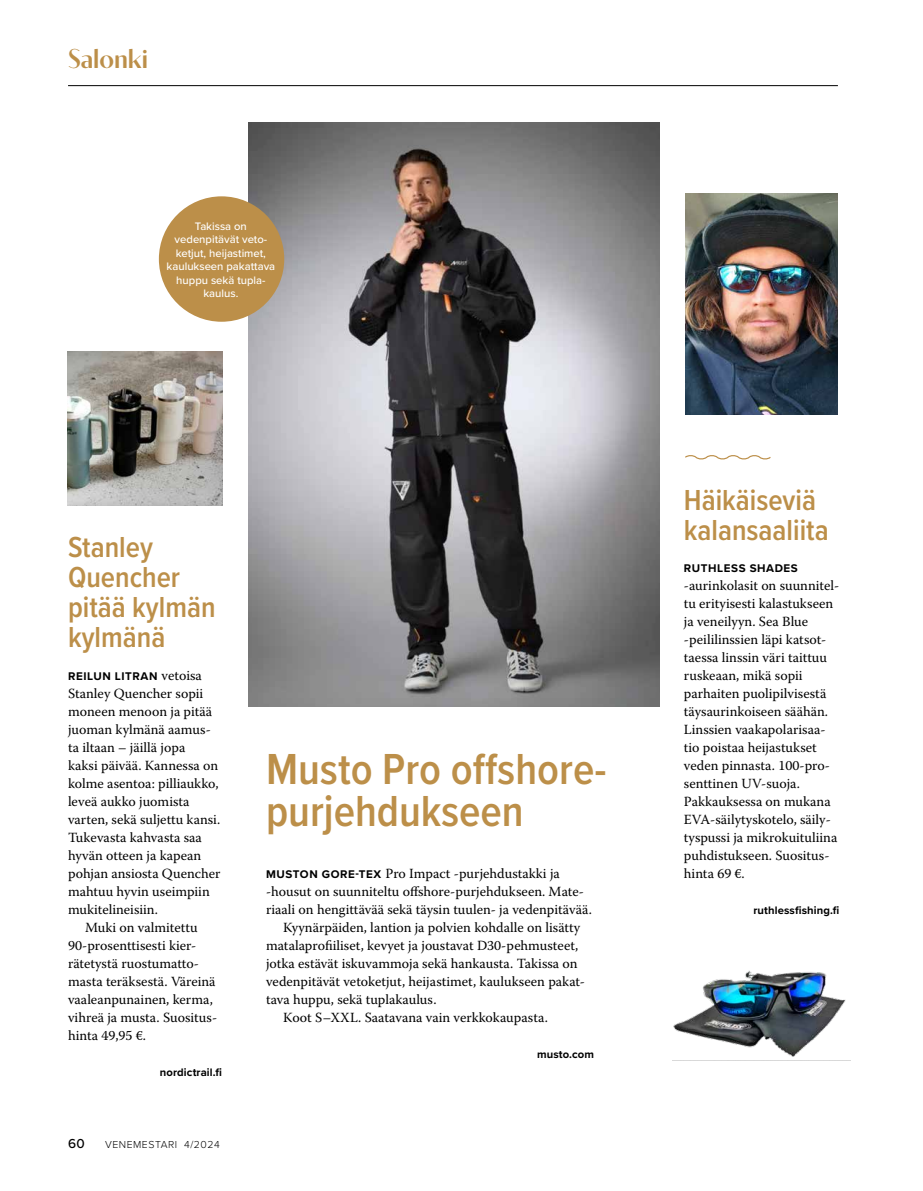
<style>
.page{position:relative;width:923px;height:1191px;background:#fff}
.page>*{position:absolute;margin:0;border:0;box-sizing:border-box;transform-origin:0 0}
.t1{font:600 45px/42px "Proxima Nova Cond";color:#bc8f49}
.t2{font:600 30px/30px "Proxima Nova Cond";color:#bc8f49}
.t3{font:500 27px "Contralto";color:#bc8f49}
.t4{font:13.95px/18px "Warnock Pro";color:#000}
.t5{font:500 13.5px "Proxima Nova";color:#000}
.t6{font:700 11.55px "Proxima Nova";letter-spacing:.05em;color:#000}
.t7{font:500 11.25px/13.5px "Proxima Nova";color:#fff;text-align:center}
.t8{font:700 11.25px "Proxima Nova";letter-spacing:.01em;color:#000}
.t9{font:300 10.5px "Proxima Nova";letter-spacing:.05em;color:#000}
.s1{font-family:"Warnock Pro";font-weight:400;font-size:13.95px}
.s2{font-family:"Proxima Nova";font-weight:700;font-size:11.55px}
</style>
<div class="page">
<img style="left:248px;top:122px;width:412px;height:585px">
<img style="left:67px;top:351px;width:156px;height:155px">
<img style="left:685px;top:194px;width:153px;height:220px">
<svg style="left:685px;top:455px;width:86px;height:5px"></svg>
<div style="left:159px;top:196px;width:125px;height:126px;background:#bc8f49;border-radius:50%"></div>
<hr style="left:68px;top:85px;width:770px;height:1px;background:#000">
<img style="left:673px;top:970px;width:173px;height:87px">
<h3 class="t3" style="left:68px;top:38px;width:82px">Salonki</h3>
<p class="t7" style="left:167px;top:219px;width:110px">Takissa on vedenpitävät veto&shy;ketjut, heijastimet, kaulukseen pakattava huppu sekä tupla&shy;kaulus.</p>
<h2 class="t2" style="left:68px;top:531px;width:149px">Stanley<br>Quencher pitää kylmän kylmänä</h2>
<p class="t6" style="left:68px;top:667px;width:135px">REILUN LITRAN <span class="s1">vetoisa</span></p>
<p class="t4" style="left:68px;top:684px;width:137px">Stanley Quencher sopii</p>
<p class="t4" style="left:68px;top:702px;width:146px">moneen menoon ja pitää</p>
<p class="t4" style="left:68px;top:720px;width:143px">juoman kylmänä aamus-</p>
<p class="t4" style="left:68px;top:738px;width:119px">ta iltaan – jäillä jopa</p>
<p class="t4" style="left:68px;top:756px;width:152px">kaksi päivää. Kannessa on</p>
<p class="t4" style="left:68px;top:774px;width:152px">kolme asentoa: pilliaukko,</p>
<p class="t4" style="left:68px;top:792px;width:123px">leveä aukko juomista</p>
<p class="t4" style="left:68px;top:810px;width:154px">varten, sekä suljettu kansi.</p>
<p class="t4" style="left:68px;top:828px;width:135px">Tukevasta kahvasta saa</p>
<p class="t4" style="left:68px;top:846px;width:135px">hyvän otteen ja kapean</p>
<p class="t4" style="left:68px;top:864px;width:154px">pohjan ansiosta Quencher</p>
<p class="t4" style="left:68px;top:882px;width:143px">mahtuu hyvin useimpiin</p>
<p class="t4" style="left:68px;top:900px;width:91px">mukitelineisiin.</p>
<p class="t4" style="left:85px;top:918px;width:114px">Muki on valmitettu</p>
<p class="t4" style="left:68px;top:936px;width:130px">90-prosenttisesti kier-</p>
<p class="t4" style="left:68px;top:954px;width:132px">rätetystä ruostumatto-</p>
<p class="t4" style="left:68px;top:972px;width:149px">masta teräksestä. Väreinä</p>
<p class="t4" style="left:68px;top:990px;width:146px">vaaleanpunainen, kerma,</p>
<p class="t4" style="left:68px;top:1008px;width:149px">vihreä ja musta. Suositus-</p>
<p class="t4" style="left:68px;top:1026px;width:80px">hinta 49,95 €.</p>
<p class="t8" style="left:160px;top:1063px;width:64px">nordictrail.fi</p>
<p class="t5" style="left:68px;top:1133px;width:18px">60</p>
<p class="t9" style="left:105px;top:1137px;width:116px">VENEMESTARI 4/2024</p>
<h1 class="t1" style="left:266px;top:747px;width:342px">Musto Pro offshore&shy;purjehdukseen</h1>
<p class="t4" style="left:266px;top:864px;width:295px"><span class="s2">MUSTON GORE-TEX</span> Pro Impact -purjehdustakki ja</p>
<p class="t4" style="left:266px;top:882px;width:318px">-housut on suunniteltu offshore-purjehdukseen. Mate-</p>
<p class="t4" style="left:266px;top:900px;width:327px">riaali on hengittävää sekä täysin tuulen- ja vedenpitävää.</p>
<p class="t4" style="left:283px;top:918px;width:298px">Kyynärpäiden, lantion ja polvien kohdalle on lisätty</p>
<p class="t4" style="left:266px;top:936px;width:314px">matalaprofiiliset, kevyet ja joustavat D30-pehmusteet,</p>
<p class="t4" style="left:266px;top:954px;width:313px">jotka estävät iskuvammoja sekä hankausta. Takissa on</p>
<p class="t4" style="left:266px;top:972px;width:320px">vedenpitävät vetoketjut, heijastimet, kaulukseen pakat-</p>
<p class="t4" style="left:266px;top:990px;width:172px">tava huppu, sekä tuplakaulus.</p>
<p class="t4" style="left:283px;top:1008px;width:266px">Koot S–XXL. Saatavana vain verkkokaupasta.</p>
<p class="t8" style="left:537px;top:1045px;width:59px">musto.com</p>
<h2 class="t2" style="left:684px;top:484px;width:146px">Häikäiseviä kalansaaliita</h2>
<p class="t6" style="left:684px;top:559px;width:115px">RUTHLESS SHADES</p>
<p class="t4" style="left:684px;top:576px;width:157px">-aurinkolasit on suunnitel&shy;tu erityisesti kalastukseen ja veneilyyn. Sea Blue -peililinssien läpi katsot&shy;taessa linssin väri taittuu ruskeaan, mikä sopii parhaiten puolipilvisestä täysaurinkoiseen säähän.<br>Linssien vaakapolarisaa&shy;tio poistaa heijastukset veden pinnasta. 100-pro&shy;senttinen UV-suoja.<br>Pakkauksessa on mukana<br>EVA-säilytyskotelo, säily&shy;tyspussi ja mikrokuituliina puhdistukseen. Suositus&shy;hinta 69 €.</p>
<p class="t8" style="left:753px;top:901px;width:87px">ruthlessfishing.fi</p>
</div>
